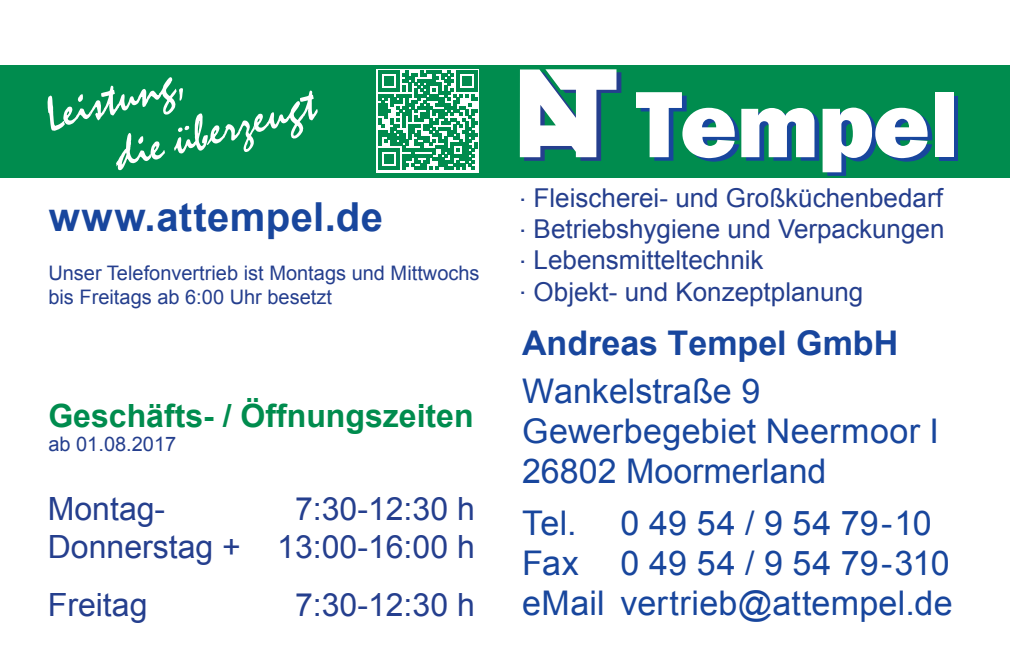
<style>
.page{position:relative;width:1010px;height:669px;background:#fff}
.page>*{position:absolute;margin:0;border:0;box-sizing:border-box;transform-origin:0 0}
.t1{font:94.4px "Frankfurt Gothic Heavy Plain";color:#fff}
.t2{font:46.8px "Mystical Plain";color:#fff}
.t3{font:700 40px "Arial";letter-spacing:.015em;color:#18469d}
.t4{font:34px "Arial";letter-spacing:.005em;color:#18469d}
.t5{font:700 34px "Arial";color:#18469d}
.t6{font:32px "Arial";color:#253f8e}
.t7{font:700 32px "Arial";color:#008c4e}
.t8{font:26px "Arial";color:#253f8e}
.t9{font:20px "Arial";color:#253f8e}
</style>
<div class="page">
<div style="left:0;top:65px;width:1009px;height:113px;background:#008c4e"></div>
<svg style="left:519px;top:69px;width:102px;height:92px"></svg>
<div style="left:376px;top:69px;width:102px;height:104px;background:linear-gradient(to right,#fff,#fff)"></div>
<svg style="left:378px;top:71px;width:99px;height:99px"></svg>
<p class="t2" style="left:40px;top:89px;width:143px;rotate:-15deg">Leistung,</p>
<p class="t2" style="left:107px;top:129px;width:209px;rotate:-15deg">die überzeugt</p>
<p class="t3" style="left:49px;top:190px;width:336px">www.attempel.de</p>
<p class="t9" style="left:48px;top:260px;width:432px">Unser Telefonvertrieb ist Montags und Mittwochs</p>
<p class="t9" style="left:48px;top:284px;width:285px">bis Freitags ab 6:00 Uhr besetzt</p>
<p class="t7" style="left:48px;top:394px;width:426px">Geschäfts- / Öffnungszeiten</p>
<p class="t9" style="left:48px;top:431px;width:129px">ab 01.08.2017</p>
<p class="t6" style="left:48px;top:487px;width:119px">Montag-</p>
<p class="t6" style="left:48px;top:526px;width:194px">Donnerstag +</p>
<p class="t6" style="left:48px;top:583px;width:101px">Freitag</p>
<p class="t6" style="left:295px;top:487px;width:181px">7:30-12:30 h</p>
<p class="t6" style="left:277px;top:526px;width:199px">13:00-16:00 h</p>
<p class="t6" style="left:295px;top:583px;width:181px">7:30-12:30 h</p>
<p class="t1" style="left:635px;top:69px;width:324px">Tempel</p>
<p class="t8" style="left:519px;top:181px;width:425px">. Fleischerei- und Großküchenbedarf</p>
<p class="t8" style="left:519px;top:212px;width:426px">. Betriebshygiene und Verpackungen</p>
<p class="t8" style="left:519px;top:243px;width:246px">. Lebensmitteltechnik</p>
<p class="t8" style="left:519px;top:274px;width:345px">. Objekt- und Konzeptplanung</p>
<p class="t5" style="left:522px;top:321px;width:377px">Andreas Tempel GmbH</p>
<p class="t4" style="left:522px;top:369px;width:240px">Wankelstraße 9</p>
<p class="t4" style="left:522px;top:409px;width:418px">Gewerbegebiet Neermoor I</p>
<p class="t4" style="left:522px;top:449px;width:306px">26802 Moormerland</p>
<p class="t4" style="left:522px;top:501px;width:56px">Tel.</p>
<p class="t4" style="left:522px;top:541px;width:58px">Fax</p>
<p class="t4" style="left:522px;top:581px;width:84px">eMail</p>
<p class="t4" style="left:620px;top:501px;width:312px">0 49 54 / 9 54 79-10</p>
<p class="t4" style="left:620px;top:541px;width:330px">0 49 54 / 9 54 79-310</p>
<p class="t4" style="left:620px;top:581px;width:333px">vertrieb@attempel.de</p>
</div>
